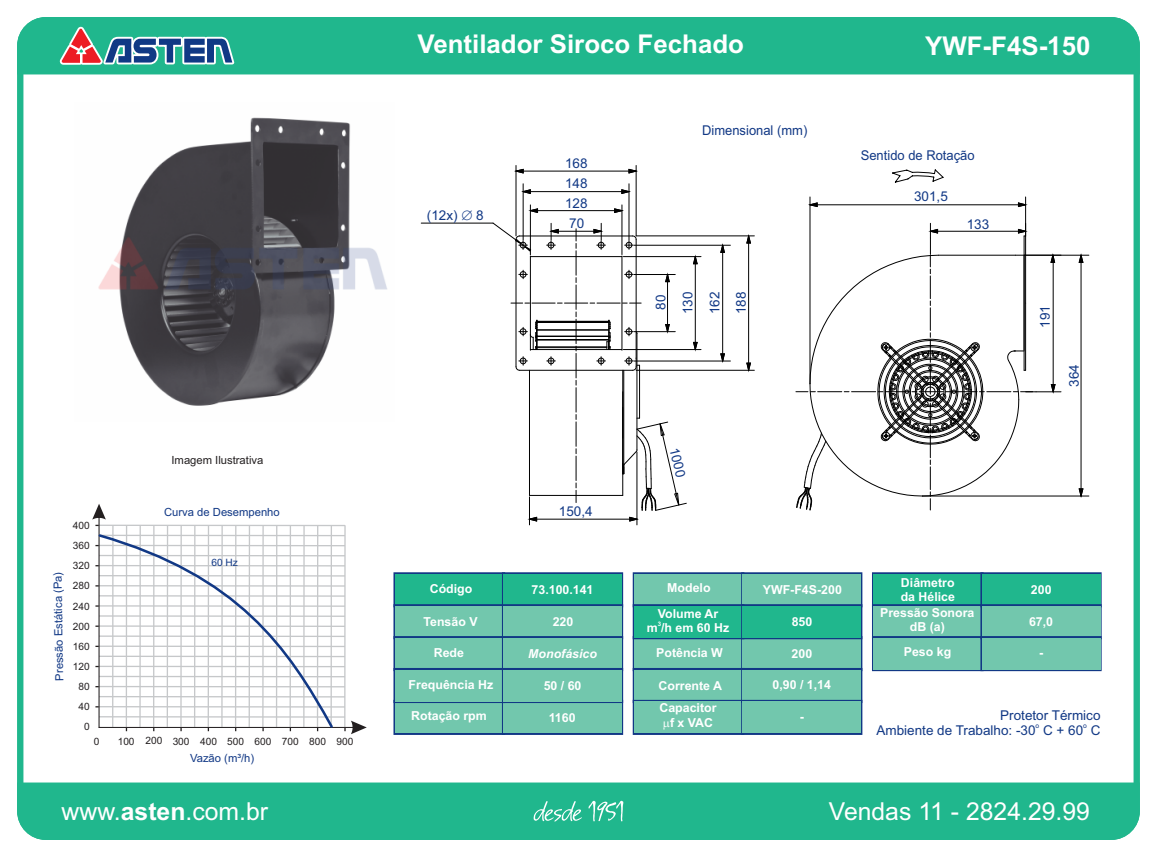
<style>
.page{position:relative;width:1157px;height:857px;background:#fff}
.page>*{position:absolute;margin:0;border:0;box-sizing:border-box;transform-origin:0 0}
.t1{font:700 25.88px "Arial";color:#fff}
.t2{font:24.75px "Arial";color:#fff}
.t3{font:13.5px/19.8px "Arial";color:#113885;text-align:center}
.t4{font:13.5px "Arial";color:#113885;scale:.96 1}
.t5{font:700 12.38px/13.7px "Arial";color:#fff;text-align:center}
.t6{font:italic 700 12.38px "Arial";color:#fff}
.t7{font:11.25px "Arial";color:#113885}
.t8{font:11.25px "Arial";color:#231f20}
.t9{font:10.12px/19.6px "Arial";color:#231f20;text-align:center}
.t10{font:10.12px "Arial";color:#113885}
.t11{font:6.75px "Arial";color:#113885}
.t12{font:700 6.3px "Arial";color:#fff}
.s1{font-weight:700}
</style>
<div class="page">
<svg style="left:92px;top:504px;width:275px;height:230px"></svg>
<svg style="left:97px;top:532px;width:238px;height:198px"></svg>
<svg style="left:17px;top:17px;width:1123px;height:61px"></svg>
<div style="left:20px;top:20px;width:1116px;height:51px;background:#20b78d"></div>
<svg style="left:17px;top:779px;width:1123px;height:61px"></svg>
<div style="left:20px;top:786px;width:1116px;height:51px;background:#20b78d"></div>
<div style="left:872px;top:572px;width:111px;height:35px;border:3px solid #113885"></div>
<div style="left:873px;top:574px;width:109px;height:32px;background:#20b78d"></div>
<div style="left:872px;top:604px;width:111px;height:35px;border:3px solid #113885"></div>
<div style="left:873px;top:606px;width:109px;height:32px;background:#72c7ad"></div>
<div style="left:872px;top:636px;width:111px;height:35px;border:3px solid #113885"></div>
<div style="left:873px;top:638px;width:109px;height:31px;background:#72c7ad"></div>
<div style="left:980px;top:572px;width:121px;height:35px;border:3px solid #113885"></div>
<div style="left:982px;top:574px;width:118px;height:32px;background:#20b78d"></div>
<div style="left:980px;top:604px;width:121px;height:35px;border:3px solid #113885"></div>
<div style="left:982px;top:606px;width:118px;height:32px;background:#72c7ad"></div>
<div style="left:980px;top:636px;width:121px;height:35px;border:3px solid #113885"></div>
<div style="left:982px;top:638px;width:118px;height:31px;background:#72c7ad"></div>
<div style="left:393px;top:700px;width:112px;height:35px;border:3px solid #113885"></div>
<div style="left:395px;top:701px;width:108px;height:32px;background:#72c7ad"></div>
<div style="left:502px;top:700px;width:121px;height:35px;border:3px solid #113885"></div>
<div style="left:503px;top:701px;width:118px;height:32px;background:#72c7ad"></div>
<div style="left:393px;top:572px;width:112px;height:35px;border:3px solid #113885"></div>
<div style="left:395px;top:574px;width:108px;height:32px;background:#20b78d"></div>
<div style="left:393px;top:604px;width:112px;height:35px;border:3px solid #113885"></div>
<div style="left:395px;top:606px;width:108px;height:32px;background:#72c7ad"></div>
<div style="left:393px;top:636px;width:112px;height:35px;border:3px solid #113885"></div>
<div style="left:395px;top:638px;width:108px;height:31px;background:#72c7ad"></div>
<div style="left:393px;top:668px;width:112px;height:35px;border:3px solid #113885"></div>
<div style="left:395px;top:669px;width:108px;height:32px;background:#72c7ad"></div>
<div style="left:502px;top:572px;width:121px;height:35px;border:3px solid #113885"></div>
<div style="left:503px;top:574px;width:118px;height:32px;background:#20b78d"></div>
<div style="left:502px;top:604px;width:121px;height:35px;border:3px solid #113885"></div>
<div style="left:503px;top:606px;width:118px;height:32px;background:#72c7ad"></div>
<div style="left:502px;top:636px;width:121px;height:35px;border:3px solid #113885"></div>
<div style="left:503px;top:638px;width:118px;height:31px;background:#72c7ad"></div>
<div style="left:502px;top:668px;width:121px;height:35px;border:3px solid #113885"></div>
<div style="left:503px;top:669px;width:118px;height:32px;background:#72c7ad"></div>
<div style="left:633px;top:572px;width:111px;height:35px;border:3px solid #113885"></div>
<div style="left:634px;top:574px;width:109px;height:32px;background:#72c7ad"></div>
<div style="left:634px;top:638px;width:109px;height:31px;background:#72c7ad"></div>
<div style="left:741px;top:572px;width:121px;height:35px;border:3px solid #113885"></div>
<div style="left:743px;top:574px;width:118px;height:32px;background:#72c7ad"></div>
<div style="left:741px;top:636px;width:121px;height:35px;border:3px solid #113885"></div>
<div style="left:743px;top:638px;width:118px;height:31px;background:#72c7ad"></div>
<div style="left:633px;top:668px;width:111px;height:35px;border:3px solid #113885"></div>
<div style="left:634px;top:669px;width:109px;height:32px;background:#72c7ad"></div>
<div style="left:633px;top:700px;width:111px;height:35px;border:3px solid #113885"></div>
<div style="left:634px;top:701px;width:109px;height:32px;background:#72c7ad"></div>
<div style="left:741px;top:668px;width:121px;height:35px;border:3px solid #113885"></div>
<div style="left:743px;top:669px;width:118px;height:32px;background:#72c7ad"></div>
<div style="left:741px;top:700px;width:121px;height:35px;border:3px solid #113885"></div>
<div style="left:743px;top:701px;width:118px;height:32px;background:#72c7ad"></div>
<div style="left:633px;top:604px;width:111px;height:35px;border:3px solid #113885"></div>
<div style="left:634px;top:606px;width:109px;height:32px;background:#20b78d"></div>
<div style="left:741px;top:604px;width:121px;height:35px;border:3px solid #113885"></div>
<div style="left:743px;top:606px;width:118px;height:32px;background:#20b78d"></div>
<svg style="left:533px;top:801px;width:90px;height:21px;background:#52c7a6"></svg>
<svg style="left:58px;top:26px;width:179px;height:41px;background:#599898"></svg>
<hr style="left:421px;top:223px;width:72px;height:1px;background:#000">
<hr style="left:922px;top:496px;width:167px;height:1px;background:#000">
<hr style="left:1024px;top:255px;width:65px;height:1px;background:#000">
<hr style="left:1025px;top:197px;width:1px;height:39px;background:#000">
<hr style="left:809px;top:197px;width:1px;height:187px;background:#000">
<svg style="left:796px;top:202px;width:288px;height:309px"></svg>
<hr style="left:515px;top:165px;width:1px;height:71px;background:#000">
<hr style="left:636px;top:165px;width:1px;height:71px;background:#000">
<hr style="left:636px;top:235px;width:118px;height:1px;background:#000">
<hr style="left:636px;top:370px;width:118px;height:1px;background:#000">
<svg style="left:492px;top:168px;width:259px;height:357px"></svg>
<hr style="left:636px;top:452px;width:1px;height:73px;background:#000">
<svg style="left:892px;top:169px;width:52px;height:14px"></svg>
<img style="left:98px;top:117px;width:289px;height:289px">
<p class="t8" style="left:171px;top:456px;width:93px">Imagem Ilustrativa</p>
<p class="t7" style="left:55px;top:681px;width:110px;rotate:-91deg">Pressão Estática (Pa)</p>
<p class="t9" style="left:73px;top:517px;width:18px">400</p>
<p class="t9" style="left:73px;top:537px;width:18px">360</p>
<p class="t9" style="left:73px;top:557px;width:18px">320</p>
<p class="t9" style="left:73px;top:577px;width:18px">280</p>
<p class="t9" style="left:73px;top:597px;width:18px">240</p>
<p class="t9" style="left:73px;top:617px;width:18px">200</p>
<p class="t9" style="left:73px;top:637px;width:18px">160</p>
<p class="t9" style="left:73px;top:658px;width:18px">120</p>
<p class="t9" style="left:78px;top:678px;width:13px">80</p>
<p class="t9" style="left:78px;top:698px;width:13px">40<br>0</p>
<p class="t7" style="left:164px;top:508px;width:117px">Curva de Desempenho</p>
<p class="t10" style="left:211px;top:558px;width:28px">60 Hz</p>
<p class="t9" style="left:94px;top:732px;width:7px">0</p>
<p class="t9" style="left:118px;top:732px;width:46px">100 200</p>
<p class="t9" style="left:200px;top:732px;width:73px">400 500 600</p>
<p class="t9" style="left:309px;top:732px;width:18px">800</p>
<p class="t9" style="left:173px;top:732px;width:18px">300</p>
<p class="t9" style="left:282px;top:732px;width:18px">700</p>
<p class="t9" style="left:336px;top:732px;width:18px">900</p>
<p class="t7" style="left:190px;top:754px;width:66px">Vazão (m³/h)</p>
<h1 class="t1" style="left:417px;top:34px;width:328px">Ventilador Siroco Fechado</h1>
<h1 class="t1" style="left:925px;top:37px;width:167px">YWF-F4S-150</h1>
<p class="t3" style="left:427px;top:207px;width:32px">(12x)</p>
<p class="t3" style="left:476px;top:207px;width:9px">8</p>
<p class="t3" style="left:565px;top:155px;width:24px">168</p>
<p class="t3" style="left:565px;top:175px;width:24px">148<br>128<br>70</p>
<p class="t5" style="left:430px;top:583px;width:44px">Código</p>
<p class="t5" style="left:423px;top:616px;width:56px">Tensão V</p>
<p class="t5" style="left:434px;top:647px;width:32px">Rede</p>
<p class="t3" style="left:559px;top:503px;width:35px">150,4</p>
<p class="t5" style="left:531px;top:584px;width:63px">73.100.141</p>
<p class="t5" style="left:553px;top:616px;width:22px">220</p>
<p class="t6" style="left:528px;top:649px;width:70px">Monofásico</p>
<p class="t5" style="left:409px;top:678px;width:86px">Frequência Hz</p>
<p class="t5" style="left:544px;top:680px;width:39px">50 / 60</p>
<p class="t5" style="left:411px;top:710px;width:77px">Rotação rpm</p>
<p class="t5" style="left:549px;top:712px;width:28px">1160</p>
<p class="t4" style="left:702px;top:125px;width:111px">Dimensional (mm)</p>
<p class="t3" style="left:652px;top:310px;width:17px;rotate:-90deg">80</p>
<p class="t3" style="left:702px;top:314px;width:24px;line-height:26.3px;text-align:left;rotate:-90deg">162<br>188</p>
<p class="t3" style="left:679px;top:314px;width:24px;rotate:-90deg">130</p>
<p class="t3" style="left:682px;top:446px;width:32px;rotate:77deg">1000</p>
<p class="t4" style="left:861px;top:150px;width:120px">Sentido de Rotação</p>
<p class="t3" style="left:914px;top:188px;width:35px">301,5</p>
<p class="t3" style="left:966px;top:215px;width:24px">133</p>
<p class="t3" style="left:1036px;top:328px;width:24px;rotate:-90deg">191</p>
<p class="t3" style="left:1065px;top:387px;width:24px;rotate:-90deg">364</p>
<p class="t5" style="left:667px;top:582px;width:45px">Modelo</p>
<p class="t5" style="left:763px;top:584px;width:81px">YWF-F4S-200</p>
<p class="t5" style="left:658px;top:608px;width:62px">Volume Ar</p>
<p class="t12" style="left:658px;top:621px;width:5px">3</p>
<p class="t5" style="left:647px;top:622px;width:84px">m /h em 60 Hz</p>
<p class="t5" style="left:791px;top:616px;width:22px">850</p>
<p class="t5" style="left:656px;top:647px;width:68px">Potência W</p>
<p class="t5" style="left:791px;top:648px;width:22px">200</p>
<p class="t5" style="left:658px;top:680px;width:65px">Corrente A</p>
<p class="t5" style="left:772px;top:679px;width:60px">0,90 / 1,14</p>
<p class="t5" style="left:659px;top:701px;width:59px;line-height:15.1px">Capacitor f x VAC</p>
<p class="t5" style="left:799px;top:710px;width:6px">-</p>
<p class="t5" style="left:900px;top:577px;width:56px;text-align:left">Diâmetro da Hélice</p>
<p class="t5" style="left:1031px;top:584px;width:22px">200</p>
<p class="t5" style="left:880px;top:607px;width:96px">Pressão Sonora dB (a)</p>
<p class="t5" style="left:1029px;top:616px;width:26px">67,0</p>
<p class="t5" style="left:904px;top:646px;width:49px">Peso kg</p>
<p class="t5" style="left:1039px;top:646px;width:6px">-</p>
<p class="t3" style="left:1000px;top:706px;width:102px">Protetor Térmico</p>
<p class="t11" style="left:1035px;top:723px;width:5px">o</p>
<p class="t11" style="left:1083px;top:723px;width:5px">o</p>
<p class="t3" style="left:876px;top:721px;width:226px">Ambiente de Trabalho: -30 C + 60 C</p>
<h2 class="t2" style="left:62px;top:802px;width:208px">www.<span class="s1">asten</span>.com.br</h2>
<h2 class="t2" style="left:829px;top:802px;width:262px">Vendas 11 - 2824.29.99</h2>
</div>
